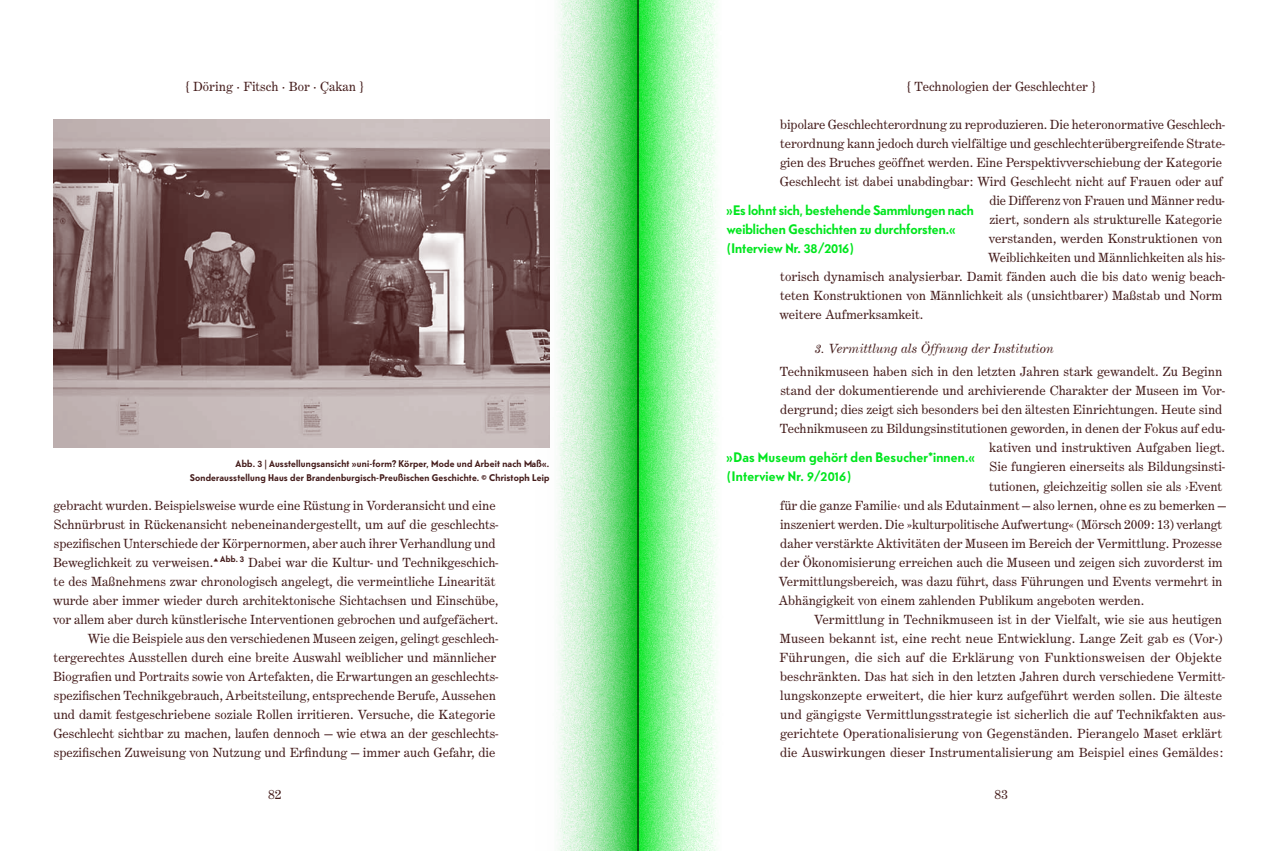
<style>
.page{position:relative;width:1276px;height:851px;background:#fff}
.page>*{position:absolute;margin:0;border:0;box-sizing:border-box;transform-origin:0 0}
.t1{font:13.75px/19px "Century Expanded T";color:#441c1b;text-align:right}
.t2{font:700 13.75px/19px "Telefon";color:#00e61e}
.t3{font:italic 13.75px "Century Expanded T";color:#441c1b}
.t4{font:700 9.75px/14.2px "Telefon";letter-spacing:.02em;color:#441c1b;text-align:right}
</style>
<div class="page">
<svg style="left:639px;top:0;width:79px;height:850px;background:#a4f5ae"></svg>
<img style="left:53px;top:120px;width:475px;height:327px">
<svg style="left:528px;top:0;width:110px;height:850px"></svg>
<hr style="left:638px;top:0;width:1px;height:850px;background:#000">
<p class="t1" style="left:186px;top:77px;width:179px">{ Döring · Fitsch · Bor · Çakan }</p>
<p class="t1" style="left:907px;top:77px;width:190px">{ Technologien der Geschlechter }</p>
<p class="t4" style="left:190px;top:456px;width:361px">Abb. 3 | Ausstellungsansicht »uni-form? Körper, Mode und Arbeit nach Maß«.<br>Sonderausstellung Haus der Brandenburgisch-Preußischen Geschichte. © Christoph Leip</p>
<p class="t1" style="left:53px;top:495px;width:447px">gebracht wurden. Beispielsweise wurde eine Rüstung in Vorderansicht und eine Schnürbrust in Rückenansicht nebeneinandergestellt, um auf die geschlechts&shy;spezifischen Unterschiede der Körpernormen, aber auch ihrer Verhandlung und Beweglichkeit zu verweisen.<sup>↑</sup> <sup>Abb.</sup> <sup>3</sup> Dabei war die Kultur- und Technikgeschich&shy;te des Maßnehmens zwar chronologisch angelegt, die vermeintliche Linearität wurde aber immer wieder durch architektonische Sichtachsen und Einschübe, vor allem aber durch künstlerische Interventionen gebrochen und aufgefächert.<br>Wie die Beispiele aus den verschiedenen Museen zeigen, gelingt geschlech&shy;tergerechtes Ausstellen durch eine breite Auswahl weiblicher und männlicher Biografien und Portraits sowie von Artefakten, die Erwartungen an geschlechts&shy;spezifischen Technikgebrauch, Arbeitsteilung, entsprechende Berufe, Aussehen und damit festgeschriebene soziale Rollen irritieren. Versuche, die Kategorie Geschlecht sichtbar zu machen, laufen dennoch — wie etwa an der geschlechts&shy;spezifischen Zuweisung von Nutzung und Erfindung — immer auch Gefahr, die</p>
<p class="t1" style="left:780px;top:115px;width:446px">bipolare Geschlechterordnung zu reproduzieren. Die heteronormative Geschlech-</p>
<p class="t1" style="left:780px;top:134px;width:446px">terordnung kann jedoch durch vielfältige und geschlechterübergreifende Strate-</p>
<p class="t1" style="left:780px;top:153px;width:443px">gien des Bruches geöffnet werden. Eine Perspektivverschiebung der Kategorie</p>
<p class="t1" style="left:780px;top:172px;width:444px">Geschlecht ist dabei unabdingbar: Wird Geschlecht nicht auf Frauen oder auf</p>
<p class="t1" style="left:989px;top:191px;width:237px">die Differenz von Frauen und Männer redu-</p>
<p class="t1" style="left:989px;top:210px;width:234px">ziert, sondern als strukturelle Kategorie</p>
<p class="t1" style="left:988px;top:229px;width:235px">verstanden, werden Konstruktionen von</p>
<p class="t1" style="left:988px;top:248px;width:238px">Weiblichkeiten und Männlichkeiten als his-</p>
<p class="t1" style="left:780px;top:267px;width:446px">torisch dynamisch analysierbar. Damit fänden auch die bis dato wenig beach-</p>
<p class="t1" style="left:780px;top:286px;width:444px">teten Konstruktionen von Männlichkeit als (unsichtbarer) Maßstab und Norm</p>
<p class="t1" style="left:779px;top:305px;width:145px">weitere Aufmerksamkeit.</p>
<p class="t3" style="left:815px;top:340px;width:240px">3. Vermittlung als Öffnung der Institution</p>
<p class="t1" style="left:779px;top:362px;width:444px">Technikmuseen haben sich in den letzten Jahren stark gewandelt. Zu Beginn</p>
<p class="t1" style="left:780px;top:381px;width:446px">stand der dokumentierende und archivierende Charakter der Museen im Vor-</p>
<p class="t1" style="left:780px;top:400px;width:444px">dergrund; dies zeigt sich besonders bei den ältesten Einrichtungen. Heute sind</p>
<p class="t1" style="left:779px;top:419px;width:447px">Technikmuseen zu Bildungsinstitutionen geworden, in denen der Fokus auf edu-</p>
<p class="t1" style="left:989px;top:438px;width:237px">kativen und instruktiven Aufgaben liegt.</p>
<p class="t1" style="left:989px;top:457px;width:237px">Sie fungieren einerseits als Bildungsinsti-</p>
<p class="t1" style="left:989px;top:476px;width:234px">tutionen, gleichzeitig sollen sie als ›Event</p>
<p class="t1" style="left:780px;top:495px;width:447px">für die ganze Familie‹ und als Edutainment — also lernen, ohne es zu bemerken —</p>
<p class="t1" style="left:780px;top:514px;width:443px">inszeniert werden. Die »kulturpolitische Aufwertung« (Mörsch 2009: 13) verlangt</p>
<p class="t1" style="left:780px;top:533px;width:443px">daher verstärkte Aktivitäten der Museen im Bereich der Vermittlung. Prozesse</p>
<p class="t1" style="left:780px;top:552px;width:444px">der Ökonomisierung erreichen auch die Museen und zeigen sich zuvorderst im</p>
<p class="t1" style="left:779px;top:571px;width:445px">Vermittlungsbereich, was dazu führt, dass Führungen und Events vermehrt in</p>
<p class="t1" style="left:779px;top:590px;width:367px">Abhängigkeit von einem zahlenden Publikum angeboten werden.</p>
<p class="t1" style="left:814px;top:609px;width:409px">Vermittlung in Technikmuseen ist in der Vielfalt, wie sie aus heutigen</p>
<p class="t1" style="left:780px;top:628px;width:444px">Museen bekannt ist, eine recht neue Entwicklung. Lange Zeit gab es (Vor-)</p>
<p class="t1" style="left:779px;top:647px;width:444px">Führungen, die sich auf die Erklärung von Funktionsweisen der Objekte</p>
<p class="t1" style="left:780px;top:666px;width:446px">beschränkten. Das hat sich in den letzten Jahren durch verschiedene Vermitt-</p>
<p class="t1" style="left:780px;top:685px;width:443px">lungskonzepte erweitert, die hier kurz aufgeführt werden sollen. Die älteste</p>
<p class="t1" style="left:780px;top:704px;width:446px">und gängigste Vermittlungsstrategie ist sicherlich die auf Technikfakten aus-</p>
<p class="t1" style="left:780px;top:723px;width:443px">gerichtete Operationalisierung von Gegenständen. Pierangelo Maset erklärt</p>
<p class="t1" style="left:780px;top:742px;width:444px">die Auswirkungen dieser Instrumentalisierung am Beispiel eines Gemäldes:</p>
<p class="t2" style="left:726px;top:200px;width:249px">»Es lohnt sich, bestehende Sammlungen nach weiblichen Geschichten zu durchforsten.« (Interview Nr. 38/2016)</p>
<p class="t2" style="left:726px;top:447px;width:250px">»Das Museum gehört den Besucher*innen.« (Interview Nr. 9/2016)</p>
<p class="t1" style="left:268px;top:785px;width:15px">82</p>
<p class="t1" style="left:994px;top:785px;width:15px">83</p>
</div>
